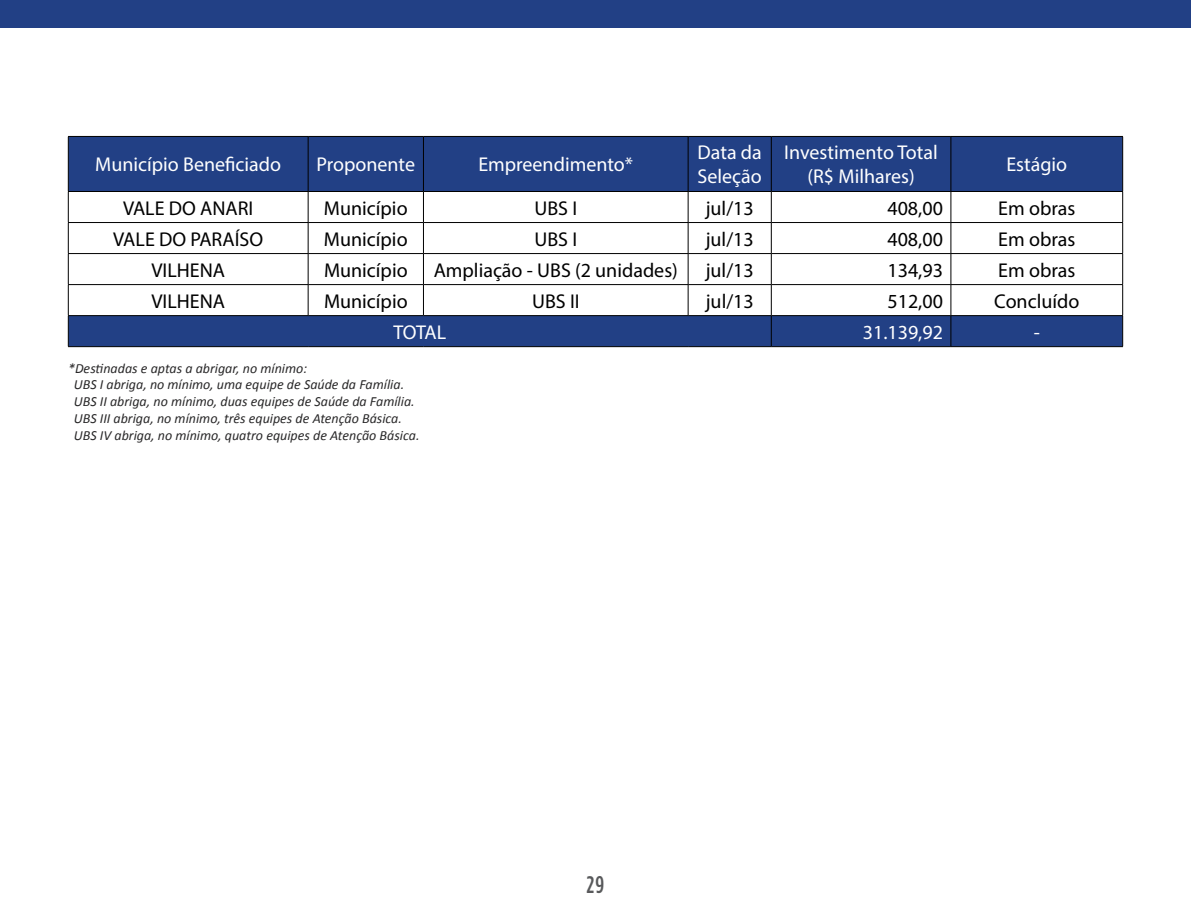
<style>
.page{position:relative;width:1191px;height:908px;background:#fff}
.page>*{position:absolute;margin:0;border:0;box-sizing:border-box;transform-origin:0 0}
.t1{font:500 condensed 24px "Gotham HTF";color:#58595b}
.t2{font:20px "Myriad Pro";color:#000}
.t3{font:20px/24px "Myriad Pro";color:#fff}
.t4{font:italic 14px/16.8px "Calibri";color:#292829}
</style>
<div class="page">
<div style="left:0;top:0;width:1191px;height:28px;background:#224085"></div>
<div style="left:69px;top:137px;width:1053px;height:54px;background:#224085"></div>
<div style="left:69px;top:316px;width:1053px;height:30px;background:#224085"></div>
<hr style="left:771px;top:316px;width:1px;height:30px;background:#000101">
<hr style="left:950px;top:316px;width:1px;height:30px;background:#000101">
<hr style="left:68px;top:136px;width:240px;height:1px;background:#000">
<hr style="left:68px;top:137px;width:1px;height:54px;background:#000">
<hr style="left:308px;top:136px;width:115px;height:1px;background:#000">
<hr style="left:308px;top:137px;width:1px;height:54px;background:#000">
<hr style="left:423px;top:136px;width:265px;height:1px;background:#000">
<hr style="left:423px;top:137px;width:1px;height:54px;background:#000">
<hr style="left:688px;top:136px;width:83px;height:1px;background:#000">
<hr style="left:688px;top:137px;width:1px;height:54px;background:#000">
<hr style="left:771px;top:136px;width:180px;height:1px;background:#000">
<hr style="left:771px;top:137px;width:1px;height:54px;background:#000">
<hr style="left:951px;top:136px;width:172px;height:1px;background:#000">
<hr style="left:950px;top:137px;width:1px;height:54px;background:#000">
<hr style="left:1122px;top:137px;width:1px;height:54px;background:#000">
<hr style="left:68px;top:191px;width:240px;height:1px;background:#000">
<hr style="left:308px;top:191px;width:115px;height:1px;background:#000">
<hr style="left:423px;top:191px;width:265px;height:1px;background:#000">
<hr style="left:688px;top:191px;width:83px;height:1px;background:#000">
<hr style="left:771px;top:191px;width:180px;height:1px;background:#000">
<hr style="left:951px;top:191px;width:172px;height:1px;background:#000">
<hr style="left:68px;top:192px;width:1px;height:30px;background:#000">
<hr style="left:308px;top:192px;width:1px;height:30px;background:#000">
<hr style="left:423px;top:192px;width:1px;height:30px;background:#000">
<hr style="left:688px;top:192px;width:1px;height:30px;background:#000">
<hr style="left:771px;top:192px;width:1px;height:30px;background:#000">
<hr style="left:950px;top:192px;width:1px;height:30px;background:#000">
<hr style="left:1122px;top:192px;width:1px;height:30px;background:#000">
<hr style="left:68px;top:222px;width:240px;height:1px;background:#000">
<hr style="left:68px;top:223px;width:1px;height:30px;background:#000">
<hr style="left:308px;top:222px;width:115px;height:1px;background:#000">
<hr style="left:308px;top:223px;width:1px;height:30px;background:#000">
<hr style="left:423px;top:222px;width:265px;height:1px;background:#000">
<hr style="left:423px;top:223px;width:1px;height:30px;background:#000">
<hr style="left:688px;top:222px;width:83px;height:1px;background:#000">
<hr style="left:688px;top:223px;width:1px;height:30px;background:#000">
<hr style="left:771px;top:222px;width:180px;height:1px;background:#000">
<hr style="left:771px;top:223px;width:1px;height:30px;background:#000">
<hr style="left:951px;top:222px;width:172px;height:1px;background:#000">
<hr style="left:950px;top:223px;width:1px;height:30px;background:#000">
<hr style="left:1122px;top:223px;width:1px;height:30px;background:#000">
<hr style="left:68px;top:253px;width:240px;height:1px;background:#000">
<hr style="left:68px;top:254px;width:1px;height:30px;background:#000">
<hr style="left:308px;top:253px;width:115px;height:1px;background:#000">
<hr style="left:308px;top:254px;width:1px;height:30px;background:#000">
<hr style="left:423px;top:253px;width:265px;height:1px;background:#000">
<hr style="left:423px;top:254px;width:1px;height:30px;background:#000">
<hr style="left:688px;top:253px;width:83px;height:1px;background:#000">
<hr style="left:688px;top:254px;width:1px;height:30px;background:#000">
<hr style="left:771px;top:253px;width:180px;height:1px;background:#000">
<hr style="left:771px;top:254px;width:1px;height:30px;background:#000">
<hr style="left:951px;top:253px;width:172px;height:1px;background:#000">
<hr style="left:950px;top:254px;width:1px;height:30px;background:#000">
<hr style="left:1122px;top:254px;width:1px;height:30px;background:#000">
<hr style="left:68px;top:284px;width:240px;height:1px;background:#000">
<hr style="left:68px;top:285px;width:1px;height:30px;background:#000">
<hr style="left:308px;top:284px;width:115px;height:1px;background:#000">
<hr style="left:308px;top:285px;width:1px;height:30px;background:#000">
<hr style="left:423px;top:284px;width:265px;height:1px;background:#000">
<hr style="left:423px;top:285px;width:1px;height:30px;background:#000">
<hr style="left:688px;top:284px;width:83px;height:1px;background:#000">
<hr style="left:688px;top:285px;width:1px;height:30px;background:#000">
<hr style="left:771px;top:284px;width:180px;height:1px;background:#000">
<hr style="left:771px;top:285px;width:1px;height:30px;background:#000">
<hr style="left:951px;top:284px;width:172px;height:1px;background:#000">
<hr style="left:950px;top:285px;width:1px;height:30px;background:#000">
<hr style="left:1122px;top:285px;width:1px;height:30px;background:#000">
<hr style="left:68px;top:315px;width:240px;height:1px;background:#000101">
<hr style="left:68px;top:316px;width:1px;height:30px;background:#000101">
<hr style="left:308px;top:315px;width:115px;height:1px;background:#000101">
<hr style="left:423px;top:315px;width:265px;height:1px;background:#000101">
<hr style="left:688px;top:315px;width:83px;height:1px;background:#000101">
<hr style="left:771px;top:315px;width:180px;height:1px;background:#000101">
<hr style="left:951px;top:315px;width:172px;height:1px;background:#000101">
<hr style="left:1122px;top:316px;width:1px;height:30px;background:#000101">
<hr style="left:68px;top:346px;width:240px;height:1px;background:#000101">
<hr style="left:308px;top:346px;width:115px;height:1px;background:#000101">
<hr style="left:423px;top:346px;width:265px;height:1px;background:#000101">
<hr style="left:688px;top:346px;width:83px;height:1px;background:#000101">
<hr style="left:771px;top:346px;width:180px;height:1px;background:#000101">
<hr style="left:951px;top:346px;width:172px;height:1px;background:#000101">
<h2 class="t3" style="left:95px;top:152px;width:187px">Município Beneficiado</h2>
<h2 class="t3" style="left:316px;top:152px;width:100px">Proponente</h2>
<h2 class="t3" style="left:478px;top:152px;width:156px">Empreendimento*</h2>
<h2 class="t3" style="left:697px;top:140px;width:66px">Data da<br>Seleção</h2>
<h2 class="t3" style="left:784px;top:140px;width:155px;text-align:center">Investimento Total (R$ Milhares)</h2>
<h2 class="t3" style="left:1006px;top:152px;width:62px">Estágio</h2>
<h2 class="t2" style="left:123px;top:195px;width:132px">VALE DO ANARI</h2>
<h2 class="t2" style="left:324px;top:195px;width:85px">Município</h2>
<h2 class="t2" style="left:534px;top:195px;width:44px">UBS I</h2>
<h2 class="t2" style="left:705px;top:195px;width:49px">jul/13</h2>
<h2 class="t2" style="left:887px;top:195px;width:57px">408,00</h2>
<h2 class="t2" style="left:998px;top:195px;width:79px">Em obras</h2>
<h2 class="t2" style="left:113px;top:226px;width:151px">VALE DO PARAÍSO</h2>
<h2 class="t2" style="left:324px;top:226px;width:85px">Município</h2>
<h2 class="t2" style="left:534px;top:226px;width:44px">UBS I</h2>
<h2 class="t2" style="left:705px;top:226px;width:49px">jul/13</h2>
<h2 class="t2" style="left:887px;top:226px;width:57px">408,00</h2>
<h2 class="t2" style="left:998px;top:226px;width:79px">Em obras</h2>
<h2 class="t2" style="left:151px;top:257px;width:75px">VILHENA</h2>
<h2 class="t2" style="left:324px;top:257px;width:85px">Município</h2>
<h2 class="t2" style="left:434px;top:257px;width:246px">Ampliação - UBS (2 unidades)</h2>
<h2 class="t2" style="left:705px;top:257px;width:49px">jul/13</h2>
<h2 class="t2" style="left:887px;top:257px;width:57px">134,93</h2>
<h2 class="t2" style="left:998px;top:257px;width:79px">Em obras</h2>
<h2 class="t2" style="left:151px;top:288px;width:75px">VILHENA</h2>
<h2 class="t2" style="left:324px;top:288px;width:85px">Município</h2>
<h2 class="t2" style="left:532px;top:288px;width:49px">UBS II</h2>
<h2 class="t2" style="left:706px;top:288px;width:49px">jul/13</h2>
<h2 class="t2" style="left:887px;top:288px;width:57px">512,00</h2>
<h2 class="t2" style="left:994px;top:288px;width:87px">Concluído</h2>
<h2 class="t3" style="left:393px;top:319px;width:54px">TOTAL</h2>
<h2 class="t3" style="left:863px;top:319px;width:82px">31.139,92</h2>
<h2 class="t3" style="left:1033px;top:319px;width:8px">-</h2>
<p class="t4" style="left:74px;top:359px;width:347px;text-indent:-6px">*Destinadas e aptas a abrigar, no mínimo:<br>UBS I abriga, no mínimo, uma equipe de Saúde da Família.<br>UBS II abriga, no mínimo, duas equipes de Saúde da Família.<br>UBS III abriga, no mínimo, três equipes de Atenção Básica.<br>UBS IV abriga, no mínimo, quatro equipes de Atenção Básica.</p>
<h1 class="t1" style="left:586px;top:870px;width:19px">29</h1>
</div>
